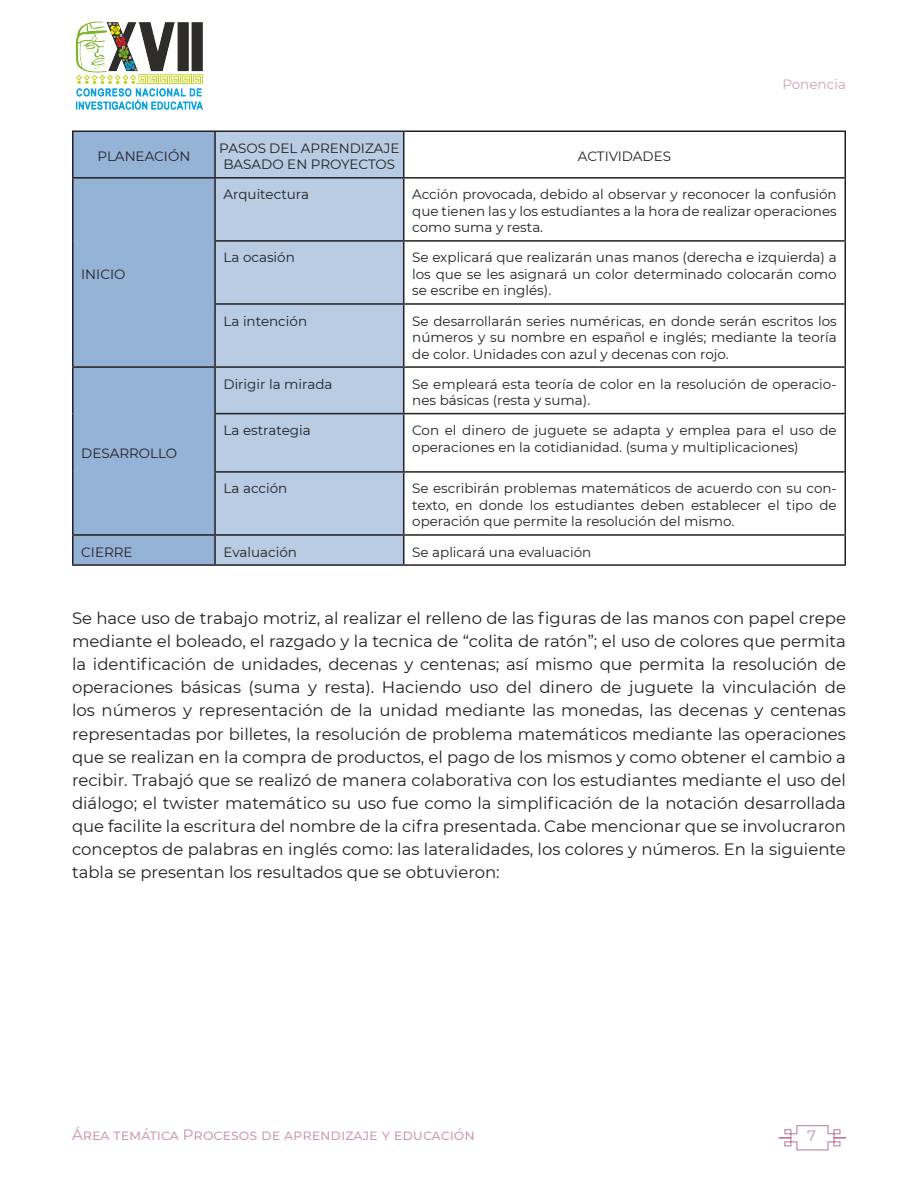
<style>
.page{position:relative;width:918px;height:1188px;background:#fff}
.page>*{position:absolute;margin:0;border:0;box-sizing:border-box;transform-origin:0 0}
.body{font:16.5px/23.1px "Montserrat";color:#231f20;text-align:justify}
.t1{font:15px "Montserrat";color:#c691ad}
.TABLAS{font:13.5px/16.5px "Montserrat";color:#231f20;text-align:justify}
.t2{font:13.5px "Montserrat";color:#cd9fb8}
</style>
<div class="page">
<svg style="left:778px;top:1125px;width:68px;height:26px"></svg>
<img style="left:75px;top:21px;width:128px;height:89px">
<div style="left:74px;top:132px;width:140px;height:432px;background:#95b3d7"></div>
<div style="left:216px;top:132px;width:187px;height:432px;background:#b8cce4"></div>
<hr style="left:72px;top:130px;width:143px;height:2px;background:#231f20">
<hr style="left:72px;top:132px;width:2px;height:45px;background:#231f20">
<hr style="left:215px;top:130px;width:189px;height:2px;background:#231f20">
<hr style="left:214px;top:132px;width:2px;height:45px;background:#231f20">
<hr style="left:404px;top:130px;width:442px;height:2px;background:#231f20">
<hr style="left:403px;top:132px;width:1px;height:45px;background:#231f20">
<hr style="left:844px;top:132px;width:2px;height:45px;background:#231f20">
<hr style="left:72px;top:177px;width:143px;height:2px;background:#231f20">
<hr style="left:72px;top:179px;width:2px;height:62px;background:#231f20">
<hr style="left:215px;top:177px;width:189px;height:2px;background:#231f20">
<hr style="left:214px;top:179px;width:2px;height:61px;background:#231f20">
<hr style="left:404px;top:177px;width:442px;height:2px;background:#231f20">
<hr style="left:403px;top:179px;width:1px;height:61px;background:#231f20">
<hr style="left:844px;top:179px;width:2px;height:61px;background:#231f20">
<hr style="left:72px;top:241px;width:2px;height:63px;background:#231f20">
<hr style="left:214px;top:240px;width:190px;height:2px;background:#231f20">
<hr style="left:214px;top:242px;width:2px;height:61px;background:#231f20">
<hr style="left:404px;top:240px;width:442px;height:2px;background:#231f20">
<hr style="left:403px;top:242px;width:1px;height:61px;background:#231f20">
<hr style="left:844px;top:242px;width:2px;height:61px;background:#231f20">
<hr style="left:72px;top:304px;width:2px;height:62px;background:#231f20">
<hr style="left:214px;top:303px;width:190px;height:2px;background:#231f20">
<hr style="left:214px;top:305px;width:2px;height:61px;background:#231f20">
<hr style="left:404px;top:303px;width:442px;height:2px;background:#231f20">
<hr style="left:403px;top:305px;width:1px;height:61px;background:#231f20">
<hr style="left:844px;top:305px;width:2px;height:61px;background:#231f20">
<hr style="left:72px;top:366px;width:143px;height:2px;background:#231f20">
<hr style="left:72px;top:368px;width:2px;height:46px;background:#231f20">
<hr style="left:215px;top:366px;width:189px;height:2px;background:#231f20">
<hr style="left:214px;top:368px;width:2px;height:45px;background:#231f20">
<hr style="left:404px;top:366px;width:442px;height:2px;background:#231f20">
<hr style="left:403px;top:368px;width:1px;height:45px;background:#231f20">
<hr style="left:844px;top:368px;width:2px;height:45px;background:#231f20">
<hr style="left:72px;top:414px;width:2px;height:58px;background:#231f20">
<hr style="left:214px;top:413px;width:190px;height:1px;background:#231f20">
<hr style="left:214px;top:414px;width:2px;height:57px;background:#231f20">
<hr style="left:404px;top:413px;width:442px;height:1px;background:#231f20">
<hr style="left:403px;top:414px;width:1px;height:57px;background:#231f20">
<hr style="left:844px;top:414px;width:2px;height:57px;background:#231f20">
<hr style="left:72px;top:472px;width:2px;height:62px;background:#231f20">
<hr style="left:214px;top:471px;width:190px;height:2px;background:#231f20">
<hr style="left:214px;top:473px;width:2px;height:61px;background:#231f20">
<hr style="left:404px;top:471px;width:442px;height:2px;background:#231f20">
<hr style="left:403px;top:473px;width:1px;height:61px;background:#231f20">
<hr style="left:844px;top:473px;width:2px;height:61px;background:#231f20">
<hr style="left:72px;top:534px;width:143px;height:2px;background:#231f20">
<hr style="left:72px;top:536px;width:2px;height:28px;background:#231f20">
<hr style="left:215px;top:534px;width:189px;height:2px;background:#231f20">
<hr style="left:214px;top:536px;width:2px;height:28px;background:#231f20">
<hr style="left:404px;top:534px;width:442px;height:2px;background:#231f20">
<svg style="left:403px;top:536px;width:1px;height:28px"></svg>
<hr style="left:844px;top:536px;width:2px;height:28px;background:#231f20">
<hr style="left:72px;top:564px;width:143px;height:2px;background:#231f20">
<hr style="left:215px;top:564px;width:189px;height:2px;background:#231f20">
<hr style="left:404px;top:564px;width:442px;height:2px;background:#231f20">
<p class="TABLAS" style="left:97px;top:148px;width:94px">PLANEACIÓN</p>
<p class="TABLAS" style="left:219px;top:139px;width:182px;text-align:center">PASOS DEL APRENDIZAJE<br>BASADO EN PROYECTOS</p>
<p class="TABLAS" style="left:578px;top:148px;width:95px">ACTIVIDADES</p>
<p class="t2" style="left:782px;top:75px;width:65px">Ponencia</p>
<p class="TABLAS" style="left:81px;top:265px;width:46px">INICIO</p>
<p class="TABLAS" style="left:81px;top:444px;width:98px">DESARROLLO</p>
<p class="TABLAS" style="left:224px;top:186px;width:87px">Arquitectura</p>
<p class="TABLAS" style="left:412px;top:186px;width:426px">Acción provocada, debido al observar y reconocer la confusión que tienen las y los estudiantes a la hora de realizar operaciones como suma y resta.</p>
<p class="TABLAS" style="left:224px;top:249px;width:73px">La ocasión</p>
<p class="TABLAS" style="left:412px;top:249px;width:426px">Se explicará que realizarán unas manos (derecha e izquierda) a los que se les asignará un color determinado colocarán como se escribe en inglés).</p>
<p class="TABLAS" style="left:224px;top:312px;width:85px">La intención</p>
<p class="TABLAS" style="left:412px;top:312px;width:426px">Se desarrollarán series numéricas, en donde serán escritos los números y su nombre en español e inglés; mediante la teoría de color. Unidades con azul y decenas con rojo.</p>
<p class="TABLAS" style="left:224px;top:375px;width:111px">Dirigir la mirada</p>
<p class="TABLAS" style="left:412px;top:375px;width:426px">Se empleará esta teoría de color en la resolución de operacio&shy;nes básicas (resta y suma).</p>
<p class="TABLAS" style="left:224px;top:422px;width:89px">La estrategia</p>
<p class="TABLAS" style="left:412px;top:422px;width:426px">Con el dinero de juguete se adapta y emplea para el uso de operaciones en la cotidianidad. (suma y multiplicaciones)</p>
<p class="TABLAS" style="left:224px;top:480px;width:65px">La acción</p>
<p class="TABLAS" style="left:412px;top:480px;width:426px">Se escribirán problemas matemáticos de acuerdo con su con&shy;texto, en donde los estudiantes deben establecer el tipo de operación que permite la resolución del mismo.</p>
<p class="TABLAS" style="left:81px;top:543px;width:53px">CIERRE</p>
<p class="TABLAS" style="left:224px;top:543px;width:75px">Evaluación</p>
<p class="TABLAS" style="left:412px;top:543px;width:181px">Se aplicará una evaluación</p>
<p class="body" style="left:72px;top:606px;width:776px">Se hace uso de trabajo motriz, al realizar el relleno de las figuras de las manos con papel crepe mediante el boleado, el razgado y la tecnica de “colita de ratón”; el uso de colores que permita la identificación de unidades, decenas y centenas; así mismo que permita la resolución de operaciones básicas (suma y resta). Haciendo uso del dinero de juguete la vinculación de los números y representación de la unidad mediante las monedas, las decenas y centenas representadas por billetes, la resolución de problema matemáticos mediante las operaciones que se realizan en la compra de productos, el pago de los mismos y como obtener el cambio a recibir. Trabajó que se realizó de manera colaborativa con los estudiantes mediante el uso del diálogo; el twister matemático su uso fue como la simplificación de la notación desarrollada que facilite la escritura del nombre de la cifra presentada. Cabe mencionar que se involucraron conceptos de palabras en inglés como: las lateralidades, los colores y números. En la siguiente tabla se presentan los resultados que se obtuvieron:</p>
<p class="t1" style="left:72px;top:1124px;width:404px">Área temática Procesos de aprendizaje y educación</p>
<p class="t1" style="left:807px;top:1125px;width:10px">7</p>
</div>
